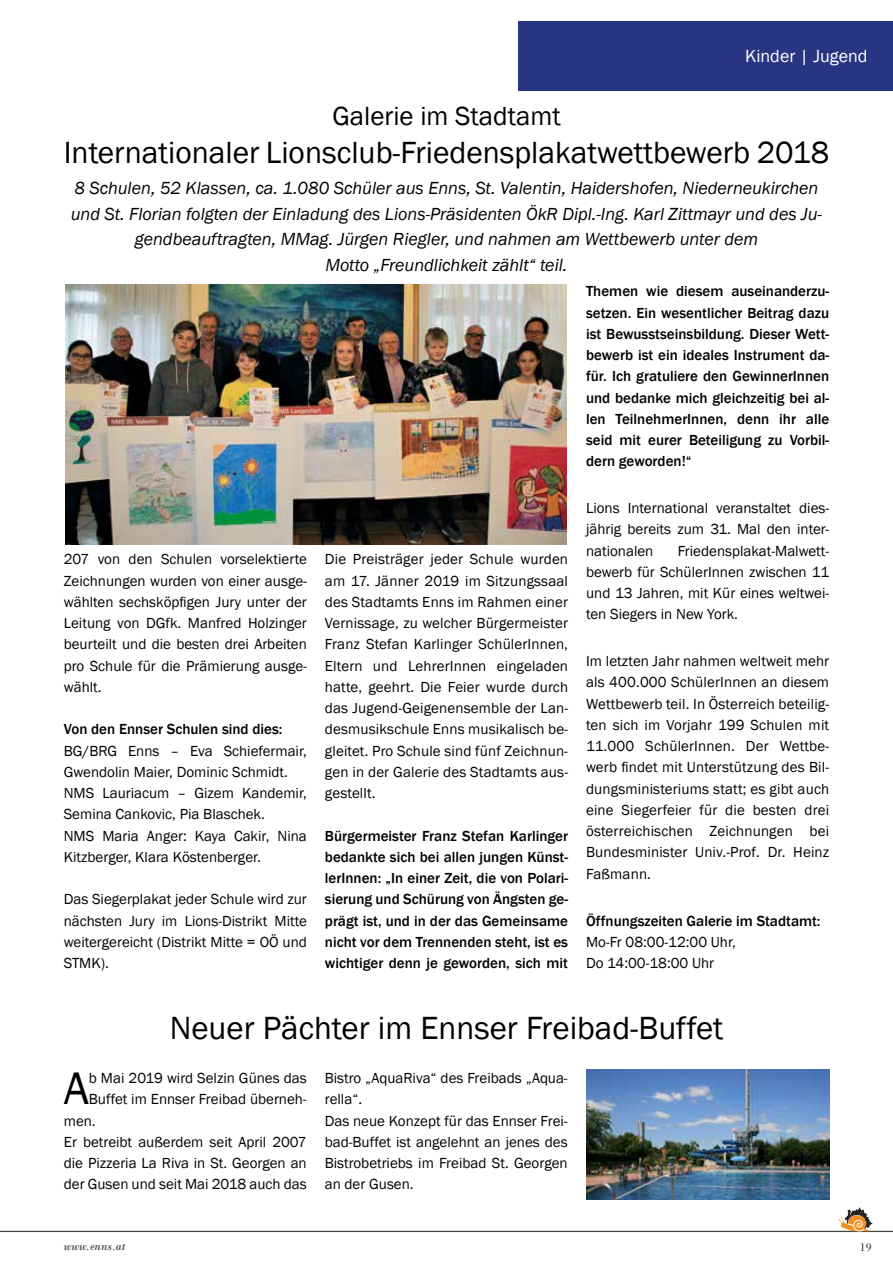
<style>
.page{position:relative;width:893px;height:1263px;background:#fff}
.page>*{position:absolute;margin:0;border:0;box-sizing:border-box;transform-origin:0 0}
.t1{font:46.95px "Franklin Gothic";color:#000}
.t2{font:33px "Franklin Gothic";color:#000}
.t3{font:31.5px "Franklin Gothic";color:#000}
.t4{font:27px "Franklin Gothic";color:#000}
.t5{font:italic 18px/25.5px "Franklin Gothic";color:#000;text-align:center}
.t6{font:18px "Franklin Gothic";color:#fff}
.t7{font:15px/21.3px "Franklin Gothic";color:#000;text-align:justify}
.t8{font:500 15px/21.3px "Franklin Gothic";color:#000;text-align:justify}
.t9{font:italic 12px "Bodoni";color:#414237}
.t10{font:12px "Bodoni";color:#414237}
</style>
<div class="page">
<hr style="left:0;top:1231px;width:893px;height:1px;background:#414237">
<svg style="left:838px;top:1208px;width:34px;height:23px"></svg>
<div style="left:519px;top:21px;width:374px;height:70px;background:#283583"></div>
<img style="left:65px;top:284px;width:501px;height:260px">
<img style="left:586px;top:1069px;width:243px;height:130px">
<p class="t6" style="left:745px;top:45px;width:124px">Kinder | Jugend</p>
<h3 class="t4" style="left:332px;top:99px;width:230px">Galerie im Stadtamt</h3>
<h3 class="t3" style="left:64px;top:133px;width:767px">Internationaler Lionsclub-Friedensplakatwettbewerb 2018</h3>
<p class="t5" style="left:71px;top:176px;width:753px">8 Schulen, 52 Klassen, ca. 1.080 Schüler aus Enns, St. Valentin, Haidershofen, Niederneukirchen und St. Florian folgten der Einladung des Lions-Präsidenten ÖkR Dipl.-Ing. Karl Zittmayr und des Ju&shy;gendbeauftragten, MMag. Jürgen Riegler, und nahmen am Wettbewerb unter dem<br>Motto „Freundlichkeit zählt“ teil.</p>
<p class="t7" style="left:64px;top:549px;width:245px">207 von den Schulen vorselektierte Zeichnungen wurden von einer ausge&shy;wählten sechsköpfigen Jury unter der Leitung von DGfk. Manfred Holzinger beurteilt und die besten drei Arbeiten pro Schule für die Prämierung ausge&shy;wählt.</p>
<p class="t8" style="left:64px;top:719px;width:220px">Von den Ennser Schulen sind dies:</p>
<p class="t7" style="left:64px;top:740px;width:245px;text-align:left">BG/BRG Enns – Eva Schiefermair, Gwendolin Maier, Dominic Schmidt.<br>NMS Lauriacum – Gizem Kandemir, Semina Cankovic, Pia Blaschek.<br>NMS Maria Anger: Kaya Cakir, Nina Kitzberger, Klara Köstenberger.</p>
<p class="t7" style="left:64px;top:889px;width:245px">Das Siegerplakat jeder Schule wird zur nächsten Jury im Lions-Distrikt Mitte weitergereicht (Distrikt Mitte = OÖ und STMK).</p>
<p class="t7" style="left:325px;top:549px;width:245px">Die Preisträger jeder Schule wurden am 17. Jänner 2019 im Sitzungssaal des Stadtamts Enns im Rahmen einer Vernissage, zu welcher Bürgermeister Franz Stefan Karlinger SchülerInnen, Eltern und LehrerInnen eingeladen hatte, geehrt. Die Feier wurde durch das Jugend-Geigenensemble der Lan&shy;desmusikschule Enns musikalisch be&shy;gleitet. Pro Schule sind fünf Zeichnun&shy;gen in der Galerie des Stadtamts aus&shy;gestellt.</p>
<p class="t8" style="left:325px;top:825px;width:245px">Bürgermeister Franz Stefan Karlinger bedankte sich bei allen jungen Künst&shy;lerInnen: „In einer Zeit, die von Polari&shy;sierung und Schürung von Ängsten ge&shy;prägt ist, und in der das Gemeinsame nicht vor dem Trennenden steht, ist es wichtiger denn je geworden, sich mit</p>
<p class="t8" style="left:586px;top:281px;width:245px">Themen wie diesem auseinanderzu&shy;setzen. Ein wesentlicher Beitrag dazu ist Bewusstseinsbildung. Dieser Wett&shy;bewerb ist ein ideales Instrument da&shy;für. Ich gratuliere den GewinnerInnen und bedanke mich gleichzeitig bei al&shy;len TeilnehmerInnen, denn ihr alle seid mit eurer Beteiligung zu Vorbil&shy;dern geworden!“</p>
<p class="t7" style="left:586px;top:498px;width:245px">Lions International veranstaltet dies&shy;jährig bereits zum 31. Mal den inter&shy;nationalen</p>
<p class="t7" style="left:586px;top:540px;width:245px;text-indent:92px">Friedensplakat-Malwett&shy;bewerb für SchülerInnen zwischen 11 und 13 Jahren, mit Kür eines weltwei&shy;ten Siegers in New York.</p>
<p class="t7" style="left:586px;top:651px;width:245px">Im letzten Jahr nahmen weltweit mehr als 400.000 SchülerInnen an diesem Wettbewerb teil. In Österreich beteilig&shy;ten sich im Vorjahr 199 Schulen mit 11.000 SchülerInnen. Der Wettbe&shy;werb findet mit Unterstützung des Bil&shy;dungsministeriums statt; es gibt auch eine Siegerfeier für die besten drei österreichischen Zeichnungen bei Bundesminister Univ.-Prof. Dr. Heinz Faßmann.</p>
<p class="t8" style="left:586px;top:910px;width:236px">Öffnungszeiten Galerie im Stadtamt:</p>
<p class="t7" style="left:586px;top:931px;width:151px">Mo-Fr 08:00-12:00 Uhr,<br>Do 14:00-18:00 Uhr</p>
<h2 class="t2" style="left:170px;top:1008px;width:555px">Neuer Pächter im Ennser Freibad-Buffet</h2>
<h1 class="t1" style="left:64px;top:1059px;width:27px">A</h1>
<p class="t7" style="left:89px;top:1068px;width:219px">b Mai 2019 wird Selzin Günes das</p>
<p class="t7" style="left:89px;top:1089px;width:219px">Buffet im Ennser Freibad überneh-</p>
<p class="t7" style="left:64px;top:1110px;width:33px">men.</p>
<p class="t7" style="left:64px;top:1131px;width:244px">Er betreibt außerdem seit April 2007</p>
<p class="t7" style="left:64px;top:1153px;width:244px">die Pizzeria La Riva in St. Georgen an</p>
<p class="t7" style="left:64px;top:1174px;width:244px">der Gusen und seit Mai 2018 auch das</p>
<p class="t7" style="left:325px;top:1068px;width:244px;text-align:left">Bistro „AquaRiva“ des Freibads „Aqua&shy;rella“.<br>Das neue Konzept für das Ennser Frei&shy;bad-Buffet ist angelehnt an jenes des<br>Bistrobetriebs im Freibad St. Georgen an der Gusen.</p>
<p class="t9" style="left:64px;top:1239px;width:63px">www.enns.at</p>
<p class="t10" style="left:860px;top:1240px;width:13px">19</p>
</div>
